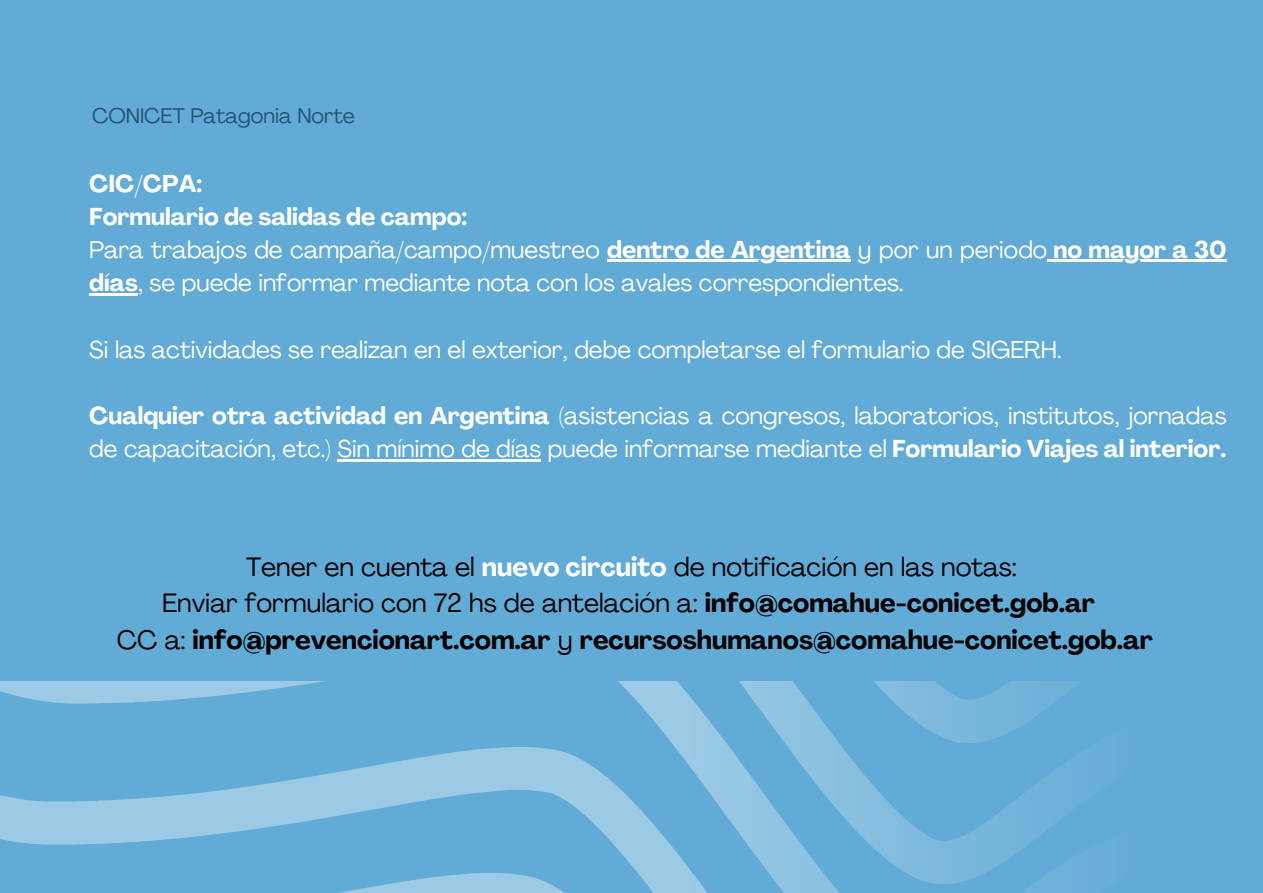
<style>
.page{position:relative;width:1263px;height:893px;background:#fff}
.page>*{position:absolute;margin:0;border:0;box-sizing:border-box;transform-origin:0 0}
.t1{font:700 26.25px/36.6px "Agrandir";color:#000;text-align:center}
.t2{font:24px/33.2px "Agrandir";color:#fff}
.t3{font:21px "Agrandir";color:#285176}
.s1{font-weight:700}
.s2{font-weight:400}
.s3{color:#fff}
</style>
<div class="page">
<div style="left:0;top:0;width:1263px;height:681px;background:#62abd6"></div>
<img style="left:0;top:681px;width:1263px;height:212px">
<hr style="left:607px;top:260px;width:244px;height:2px;background:#fff">
<hr style="left:1047px;top:260px;width:180px;height:2px;background:#fff">
<hr style="left:89px;top:293px;width:49px;height:2px;background:#fff">
<hr style="left:337px;top:459px;width:204px;height:2px;background:#fff">
<p class="t3" style="left:92px;top:107px;width:264px">CONICET Patagonia Norte</p>
<p class="t2" style="left:89px;top:169px;width:1139px"><span class="s1">CIC/CPA:<br>Formulario de salidas de campo:<br></span>Para trabajos de campaña/campo/muestreo <span class="s1">dentro de Argentina</span> y por un periodo <span class="s1">no mayor a 30 días</span>, se puede informar mediante nota con los avales correspondientes.</p>
<p class="t2" style="left:89px;top:335px;width:974px">Si las actividades se realizan en el exterior, debe completarse el formulario de SIGERH.</p>
<p class="t2" style="left:89px;top:401px;width:1139px"><span class="s1">Cualquier otra actividad en Argentina</span> (asistencias a congresos, laboratorios, institutos, jornadas de capacitación, etc.) Sin mínimo de días puede informarse mediante el <span class="s1">Formulario Viajes al interior.</span></p>
<p class="t1" style="left:117px;top:551px;width:1038px"><span class="s2">Tener en cuenta el</span> <span class="s3">nuevo circuito</span> <span class="s2">de notificación en las notas:<br>Enviar formulario con 72 hs de antelación a:</span> info@comahue-conicet.gob.ar<br><span class="s2">CC a:</span> info@prevencionart.com.ar <span class="s2">y</span> recursoshumanos@comahue-conicet.gob.ar</p>
</div>
